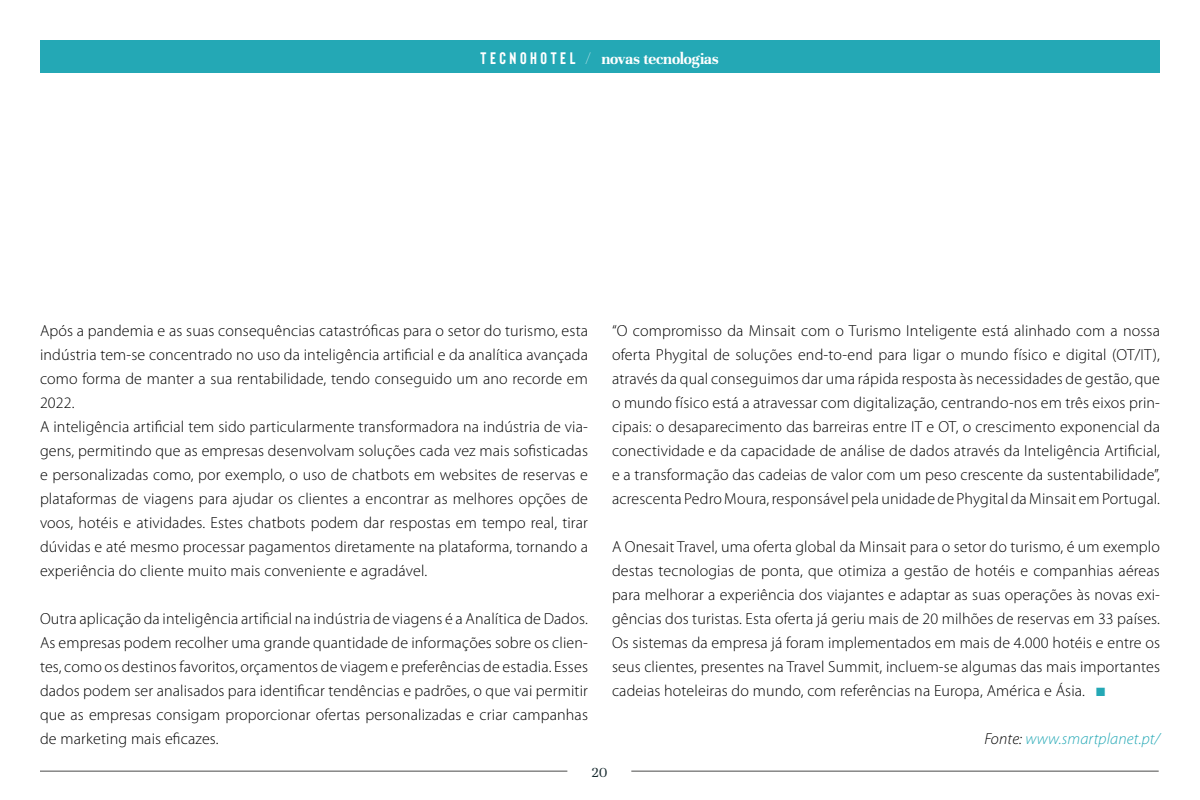
<style>
.page{position:relative;width:1200px;height:800px;background:#fff}
.page>*{position:absolute;margin:0;border:0;box-sizing:border-box;transform-origin:0 0}
.t1{font:700 16.68px "Unna";letter-spacing:-.02em;color:#fff}
.t2{font:300 16px/24px "Myriad Pro";letter-spacing:.01em;color:#000;text-align:justify}
.t3{font:italic 300 16px "Myriad Pro";letter-spacing:.01em;color:#24a8b5}
.t4{font:15.16px "Unna";color:#172a2f}
.s1{font-family:"Bison"}
.s2{font-family:"Bebas Neue";font-weight:300}
.s3{color:#24a8b5}
.s4{color:#000}
</style>
<div class="page">
<hr style="left:40px;top:771px;width:527px;height:1px;background:#4a4a49">
<hr style="left:631px;top:771px;width:528px;height:1px;background:#4a4a49">
<div style="left:40px;top:40px;width:1120px;height:33px;background:#24a8b5"></div>
<p class="t1" style="left:481px;top:49px;width:240px"><span class="s1">T E C N O H O T E l</span> <span class="s2">/</span> novas tecnologias</p>
<p class="t2" style="left:40px;top:319px;width:550px;text-align:left">Após a pandemia e as suas consequências catastróficas para o setor do turismo, esta indústria tem-se concentrado no uso da inteligência artificial e da analítica avançada como forma de manter a sua rentabilidade, tendo conseguido um ano recorde em 2022.<br>A inteligência artificial tem sido particularmente transformadora na indústria de via&shy;gens, permitindo que as empresas desenvolvam soluções cada vez mais sofisticadas e personalizadas como, por exemplo, o uso de chatbots em websites de reservas e plataformas de viagens para ajudar os clientes a encontrar as melhores opções de voos, hotéis e atividades. Estes chatbots podem dar respostas em tempo real, tirar dúvidas e até mesmo processar pagamentos diretamente na plataforma, tornando a experiência do cliente muito mais conveniente e agradável.</p>
<p class="t2" style="left:40px;top:607px;width:550px">Outra aplicação da inteligência artificial na indústria de viagens é a Analítica de Dados.<br>As empresas podem recolher uma grande quantidade de informações sobre os clien&shy;tes, como os destinos favoritos, orçamentos de viagem e preferências de estadia. Esses dados podem ser analisados para identificar tendências e padrões, o que vai permitir que as empresas consigam proporcionar ofertas personalizadas e criar campanhas de marketing mais eficazes.</p>
<p class="t2" style="left:612px;top:319px;width:550px">“O compromisso da Minsait com o Turismo Inteligente está alinhado com a nossa oferta Phygital de soluções end-to-end para ligar o mundo físico e digital (OT/IT), através da qual conseguimos dar uma rápida resposta às necessidades de gestão, que o mundo físico está a atravessar com digitalização, centrando-nos em três eixos prin&shy;cipais: o desaparecimento das barreiras entre IT e OT, o crescimento exponencial da conectividade e da capacidade de análise de dados através da Inteligência Artificial, e a transformação das cadeias de valor com um peso crescente da sustentabilidade”, acrescenta Pedro Moura, responsável pela unidade de Phygital da Minsait em Portugal.</p>
<p class="t2" style="left:612px;top:535px;width:550px">A Onesait Travel, uma oferta global da Minsait para o setor do turismo, é um exemplo destas tecnologias de ponta, que otimiza a gestão de hotéis e companhias aéreas para melhorar a experiência dos viajantes e adaptar as suas operações às novas exi&shy;gências dos turistas. Esta oferta já geriu mais de 20 milhões de reservas em 33 países.<br>Os sistemas da empresa já foram implementados em mais de 4.000 hotéis e entre os seus clientes, presentes na Travel Summit, incluem-se algumas das mais importantes cadeias hoteleiras do mundo, com referências na Europa, América e Ásia. <span class="s3">■</span></p>
<p class="t3" style="left:984px;top:729px;width:177px"><span class="s4">Fonte:</span> www.smartplanet.pt/</p>
<p class="t4" style="left:592px;top:763px;width:17px">20</p>
</div>
